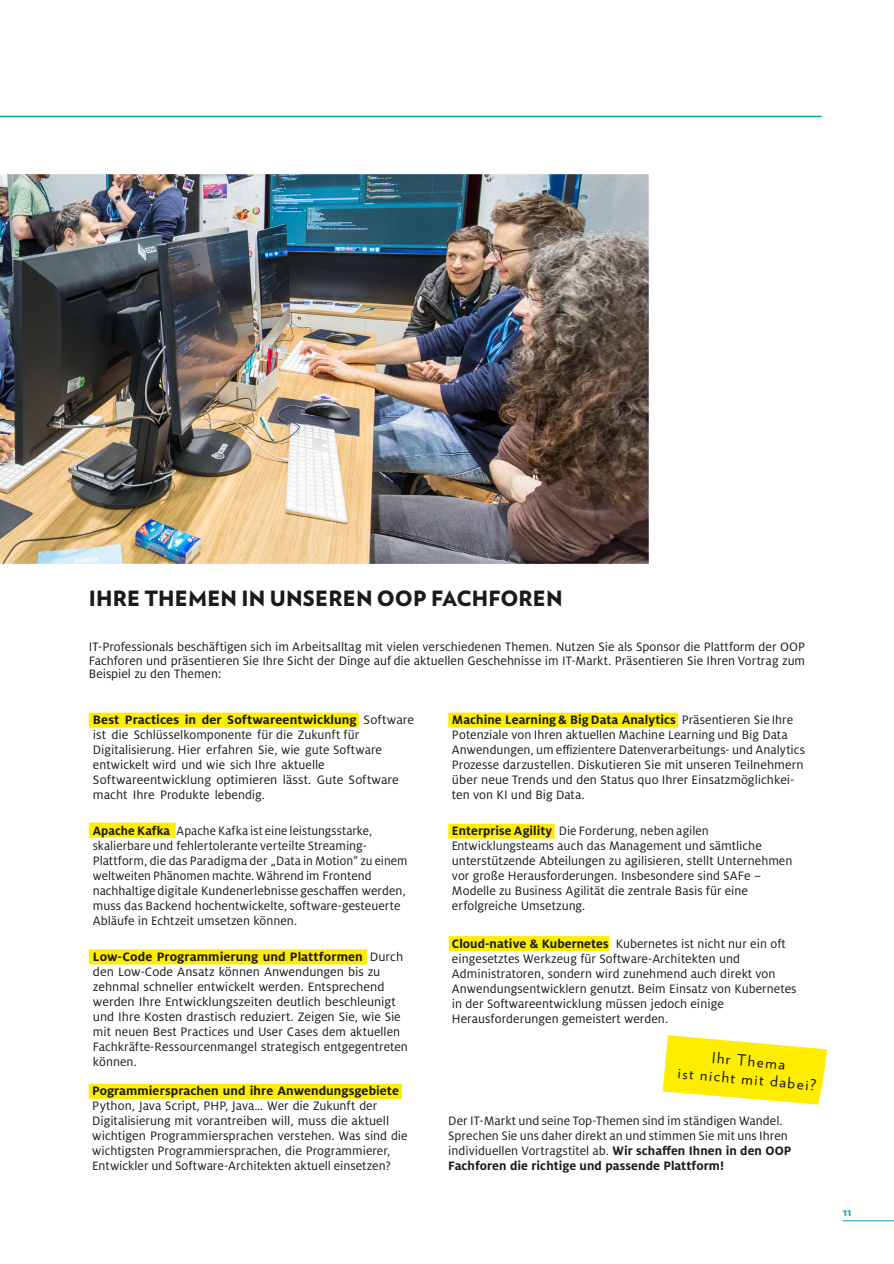
<style>
.page{position:relative;width:894px;height:1264px;background:#fff}
.page>*{position:absolute;margin:0;border:0;box-sizing:border-box;transform-origin:0 0}
.t1{font:900 21px "Verlag";letter-spacing:.01em;color:#1a1a18}
.t2{font:15.3px/18.3px "Verlag";color:#1a1a18;text-align:center}
.t3{font:13.5px/15px "Milo Pro";color:#1a1a18}
.t4{font:700 13.5px "Milo Pro";letter-spacing:.005em;color:#1a1a18}
.t5{font:700 12px "Milo Pro";color:rgb(0 155 163/.9)}
.s1{font-weight:700}
</style>
<div class="page">
<svg style="left:662px;top:1035px;width:164px;height:69px"></svg>
<div style="left:448px;top:712px;width:229px;height:15px;background:#ffed00"></div>
<div style="left:448px;top:936px;width:161px;height:15px;background:#ffed00"></div>
<div style="left:448px;top:823px;width:106px;height:15px;background:#ffed00"></div>
<div style="left:89px;top:712px;width:269px;height:15px;background:#ffed00"></div>
<div style="left:89px;top:822px;width:87px;height:15px;background:#ffed00"></div>
<div style="left:89px;top:949px;width:278px;height:15px;background:#ffed00"></div>
<div style="left:89px;top:1083px;width:313px;height:15px;background:#ffed00"></div>
<img style="left:0;top:174px;width:648px;height:389px">
<hr style="left:0;top:116px;width:821px;height:1px;background:#009ba3">
<hr style="left:842px;top:1220px;width:51px;height:1px;background:#009ba3">
<h1 class="t1" style="left:89px;top:589px;width:475px">IHRE THEMEN IN UNSEREN OOP FACHFOREN</h1>
<p class="t3" style="left:89px;top:640px;width:717px;line-height:13.5px;text-align:justify">IT-Professionals beschäftigen sich im Arbeitsalltag mit vielen verschiedenen Themen. Nutzen Sie als Sponsor die Plattform der OOP Fachforen und präsentieren Sie Ihre Sicht der Dinge auf die aktuellen Geschehnisse im IT-Markt. Präsentieren Sie Ihren Vortrag zum Beispiel zu den Themen:</p>
<p class="t3" style="left:452px;top:712px;width:354px"><span class="s1">Machine Learning&amp; BigData Analytics</span> Präsentieren Sie Ihre Potenziale von Ihren aktuellen Machine Learning und Big Data Anwendungen, um effizientere Datenverarbeitungs- und Analytics Prozesse darzustellen. Diskutieren Sie mit unseren Teilnehmern über neue Trends und den Status quo Ihrer Einsatzmöglichkei&shy;ten von KI und Big Data.</p>
<p class="t3" style="left:452px;top:823px;width:342px"><span class="s1">Enterprise Agility</span> Die Forderung, neben agilen Entwicklungsteams auch das Management und sämtliche unterstützende Abteilungen zu agilisieren, stellt Unternehmen vor große Herausforderungen. Insbesondere sind SAFe – Modelle zu Business Agilität die zentrale Basis für eine erfolgreiche Umsetzung.</p>
<p class="t3" style="left:452px;top:936px;width:346px"><span class="s1">Cloud-native &amp; Kubernetes</span> Kubernetes ist nicht nur ein oft eingesetztes Werkzeug für Software-Architekten und Administratoren, sondern wird zunehmend auch direkt von Anwendungsentwicklern genutzt. Beim Einsatz von Kubernetes in der Softwareentwicklung müssen jedoch einige Herausforderungen gemeistert werden.</p>
<p class="t3" style="left:93px;top:712px;width:322px"><span class="s1">Best Practices in der Softwareentwicklung</span> Software ist die Schlüsselkomponente für die Zukunft für Digitalisierung. Hier erfahren Sie, wie gute Software entwickelt wird und wie sich Ihre aktuelle Softwareentwicklung optimieren lässt. Gute Software macht Ihre Produkte lebendig.</p>
<p class="t3" style="left:93px;top:823px;width:316px"><span class="s1">Apache Kafka</span> Apache Kafka ist eine leistungsstarke, skalierbare und fehlertolerante verteilte Streaming-Plattform, die das Paradigma der „Data in Motion“ zu einem weltweiten Phänomen machte. Während im Frontend nachhaltige digitale Kundenerlebnisse geschaffen werden, muss das Backend hochentwickelte, software-gesteuerte Abläufe in Echtzeit umsetzen können.</p>
<p class="t3" style="left:93px;top:949px;width:316px"><span class="s1">Low-Code Programmierung und Plattformen</span> Durch den Low-Code Ansatz können Anwendungen bis zu zehnmal schneller entwickelt werden. Entsprechend werden Ihre Entwicklungszeiten deutlich beschleunigt und Ihre Kosten drastisch reduziert. Zeigen Sie, wie Sie mit neuen Best Practices und User Cases dem aktuellen Fachkräfte-Ressourcenmangel strategisch entgegentreten können.</p>
<p class="t4" style="left:92px;top:1084px;width:308px">Pogrammiersprachen und ihre Anwendungsgebiete</p>
<p class="t3" style="left:92px;top:1098px;width:317px">Python, Java Script, PHP, Java… Wer die Zukunft der Digitalisierung mit vorantreiben will, muss die aktuell wichtigen Programmiersprachen verstehen. Was sind die wichtigsten Programmiersprachen, die Programmierer, Entwickler und Software-Architekten aktuell einsetzen?</p>
<p class="t2" style="left:680px;top:1046px;width:140px;rotate:5deg">Ihr Thema<br>ist nicht mit dabei?</p>
<p class="t3" style="left:448px;top:1113px;width:344px">Der IT-Markt und seine Top-Themen sind im ständigen Wandel.<br>Sprechen Sie uns daher direkt an und stimmen Sie mit uns Ihren individuellen Vortragstitel ab. <span class="s1">Wir schaffen Ihnen in den OOP Fachforen die richtige und passende Plattform!</span></p>
<p class="t5" style="left:842px;top:1206px;width:10px">11</p>
</div>
